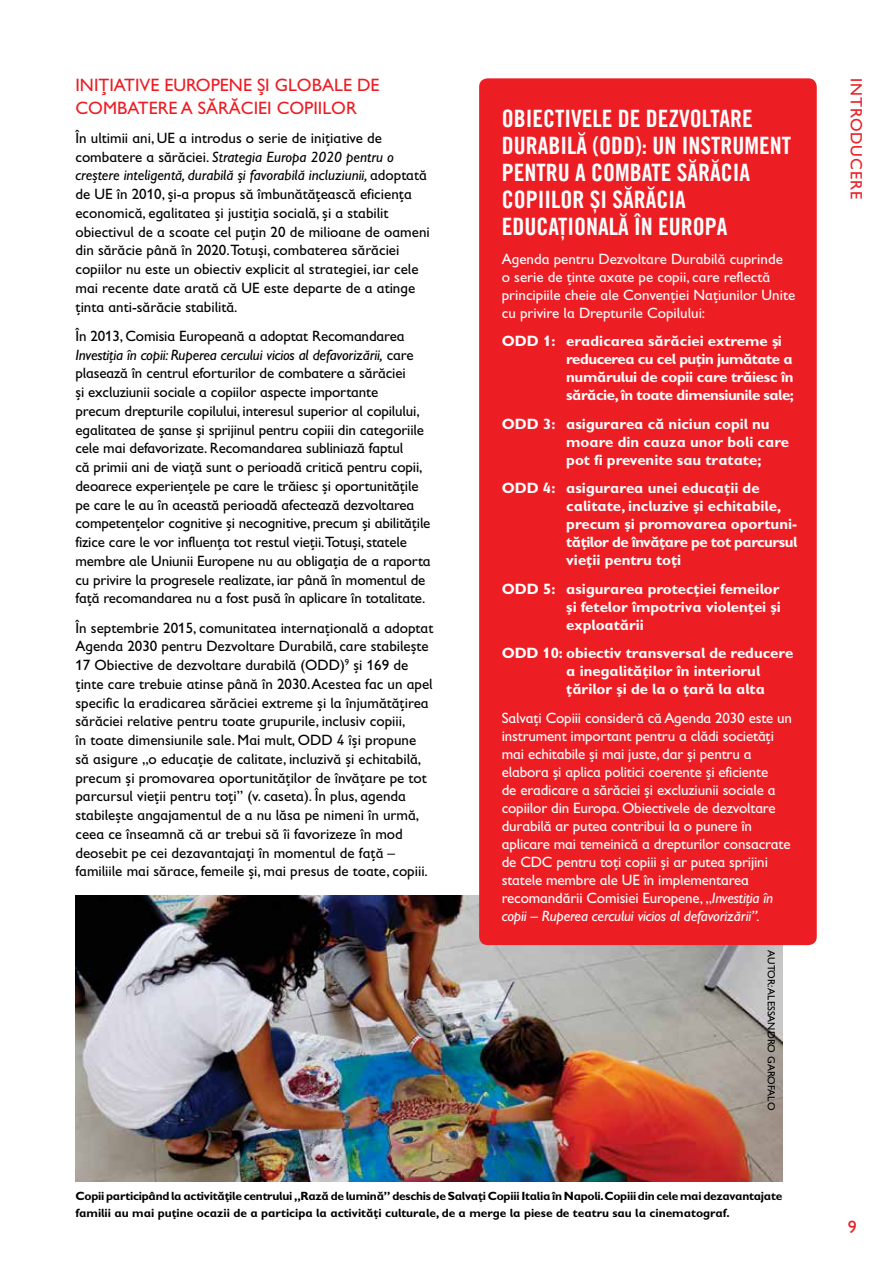
<style>
.page{position:relative;width:893px;height:1263px;background:#fff}
.page>*{position:absolute;margin:0;border:0;box-sizing:border-box;transform-origin:0 0}
.t1{font:24px/27px "Trade Gothic LT Com Bd Cn 20";color:#fff}
.t2{font:18px/22.5px "Gill Sans Infant Std";color:#ed1d24}
.t3{font:16.5px "Gill Sans Infant Std";letter-spacing:.06em;color:#ed1d24}
.t4{font:15px/18.8px "Gill Sans Infant Std";color:#000}
.t5{font:15px/18px "Gill Sans Infant Std";letter-spacing:-.01em;color:#fff}
.t6{font:700 15px/18px "Gill Sans Infant Std";color:#fff}
.t7{font:700 15px/18px "Gill Sans Infant Std";letter-spacing:-.03em;color:#fff}
.t8{font:700 12px/16.5px "Gill Sans Infant Std";letter-spacing:-.02em;color:#000}
.t9{font:10.5px "Gill Sans Infant Std";color:#000}
.s1{font-style:italic}
</style>
<div class="page">
<img style="left:75px;top:895px;width:707px;height:286px">
<div style="left:479px;top:78px;width:338px;height:867px;background:#ed1d24;border-radius:9px"></div>
<p class="t2" style="left:75px;top:74px;width:306px">INIȚIATIVE EUROPENE ȘI GLOBALE DE<br>COMBATERE A SĂRĂCIEI COPIILOR</p>
<p class="t4" style="left:75px;top:128px;width:356px">În ultimii ani, UE a introdus o serie de inițiative de combatere a sărăciei. <span class="s1">Strategia Europa 2020 pentru o creștere inteligentă, durabilă și favorabilă incluziunii,</span> adoptată de UE în 2010, și-a propus să îmbunătățească eficiența economică, egalitatea și justiția socială, și a stabilit obiectivul de a scoate cel puțin 20 de milioane de oameni din sărăcie până în 2020.Totuși, combaterea sărăciei copiilor nu este un obiectiv explicit al strategiei, iar cele mai recente date arată că UE este departe de a atinge ținta anti-sărăcie stabilită.</p>
<p class="t4" style="left:75px;top:326px;width:357px">În 2013, Comisia Europeană a adoptat Recomandarea <span class="s1">Investiția în copii: Ruperea cercului vicios al defavorizării,</span> care plasează în centrul eforturilor de combatere a sărăciei<br>și excluziunii sociale a copiilor aspecte importante<br>precum drepturile copilului, interesul superior al copilului, egalitatea de șanse și sprijinul pentru copiii din categoriile cele mai defavorizate. Recomandarea subliniază faptul<br>că primii ani de viață sunt o perioadă critică pentru copii, deoarece experiențele pe care le trăiesc și oportunitățile pe care le au în această perioadă afectează dezvoltarea competențelor cognitive și necognitive, precum și abilitățile fizice care le vor influența tot restul vieții.Totuși, statele membre ale Uniunii Europene nu au obligația de a raporta cu privire la progresele realizate, iar până în momentul de față recomandarea nu a fost pusă în aplicare în totalitate.</p>
<p class="t4" style="left:75px;top:618px;width:359px">În septembrie 2015, comunitatea internațională a adoptat Agenda 2030 pentru Dezvoltare Durabilă, care stabilește 17 Obiective de dezvoltare durabilă (ODD)<sup>9</sup> și 169 de ținte care trebuie atinse până în 2030. Acestea fac un apel specific la eradicarea sărăciei extreme și la înjumătățirea sărăciei relative pentru toate grupurile, inclusiv copiii,<br>în toate dimensiunile sale. Mai mult, ODD 4 își propune să asigure „o educație de calitate, incluzivă și echitabilă, precum și promovarea oportunităților de învățare pe tot parcursul vieții pentru toți” (v. caseta). În plus, agenda stabilește angajamentul de a nu lăsa pe nimeni în urmă, ceea ce înseamnă că ar trebui să îi favorizeze în mod deosebit pe cei dezavantajați în momentul de față – familiile mai sărace, femeile și, mai presus de toate, copiii.</p>
<h1 class="t1" style="left:502px;top:105px;width:291px">OBIECTIVELE DE DEZVOLTARE<br>DURABILĂ (ODD): UN INSTRUMENT<br>PENTRU A COMBATE SĂRĂCIA<br>COPIILOR ȘI SĂRĂCIA<br>EDUCAȚIONALĂ ÎN EUROPA</h1>
<p class="t5" style="left:502px;top:250px;width:295px">Agenda pentru Dezvoltare Durabilă cuprinde<br>o serie de ținte axate pe copii, care reflectă principiile cheie ale Convenției Națiunilor Unite cu privire la Drepturile Copilului:</p>
<p class="t7" style="left:566px;top:332px;width:229px;text-indent:-64px">ODD 1: eradicarea sărăciei extreme și reducerea cu cel puțin jumătate a numărului de copii care trăiesc în sărăcie, în toate dimensiunile sale;</p>
<p class="t6" style="left:566px;top:415px;width:224px;text-indent:-64px">ODD 3: asigurarea că niciun copil nu moare din cauza unor boli care pot fi prevenite sau tratate;</p>
<p class="t6" style="left:566px;top:479px;width:233px;text-indent:-64px">ODD 4: asigurarea unei educații de calitate, incluzive și echitabile, precum și promovarea oportuni&shy;tăților de învățare pe tot parcursul vieții pentru toți</p>
<p class="t6" style="left:566px;top:580px;width:216px;text-align:justify;text-indent:-64px">ODD 5: asigurarea protecției femeilor și fetelor împotriva violenței și exploatării</p>
<p class="t6" style="left:566px;top:644px;width:229px;text-indent:-65px">ODD 10: obiectiv transversal de reducere a inegalităților în interiorul țărilor și de la o țară la alta</p>
<p class="t5" style="left:502px;top:709px;width:292px">Salvați Copiii consideră că Agenda 2030 este un instrument important pentru a clădi societăți mai echitabile și mai juste, dar și pentru a elabora și aplica politici coerente și eficiente<br>de eradicare a sărăciei și excluziunii sociale a copiilor din Europa. Obiectivele de dezvoltare durabilă ar putea contribui la o punere în aplicare mai temeinică a drepturilor consacrate de CDC pentru toți copiii și ar putea sprijini statele membre ale UE în implementarea recomandării Comisiei Europene, „<span class="s1">Investiția în copii – Ruperea cercului vicios al defavorizării”.</span></p>
<p class="t9" style="left:777px;top:950px;width:161px;rotate:90deg">AUTOR: ALESSANDRO GAROFALO</p>
<p class="t8" style="left:75px;top:1188px;width:708px">Copii participând la activitățile centrului „Rază de lumină” deschis de Salvați Copiii Italia în Napoli.Copiii din cele mai dezavantajate familii au mai puține ocazii de a participa la activități culturale, de a merge la piese de teatru sau la cinematograf.</p>
<p class="t3" style="left:866px;top:78px;width:123px;rotate:90deg">INTRODUCERE</p>
<p class="t2" style="left:848px;top:1215px;width:10px">9</p>
</div>
